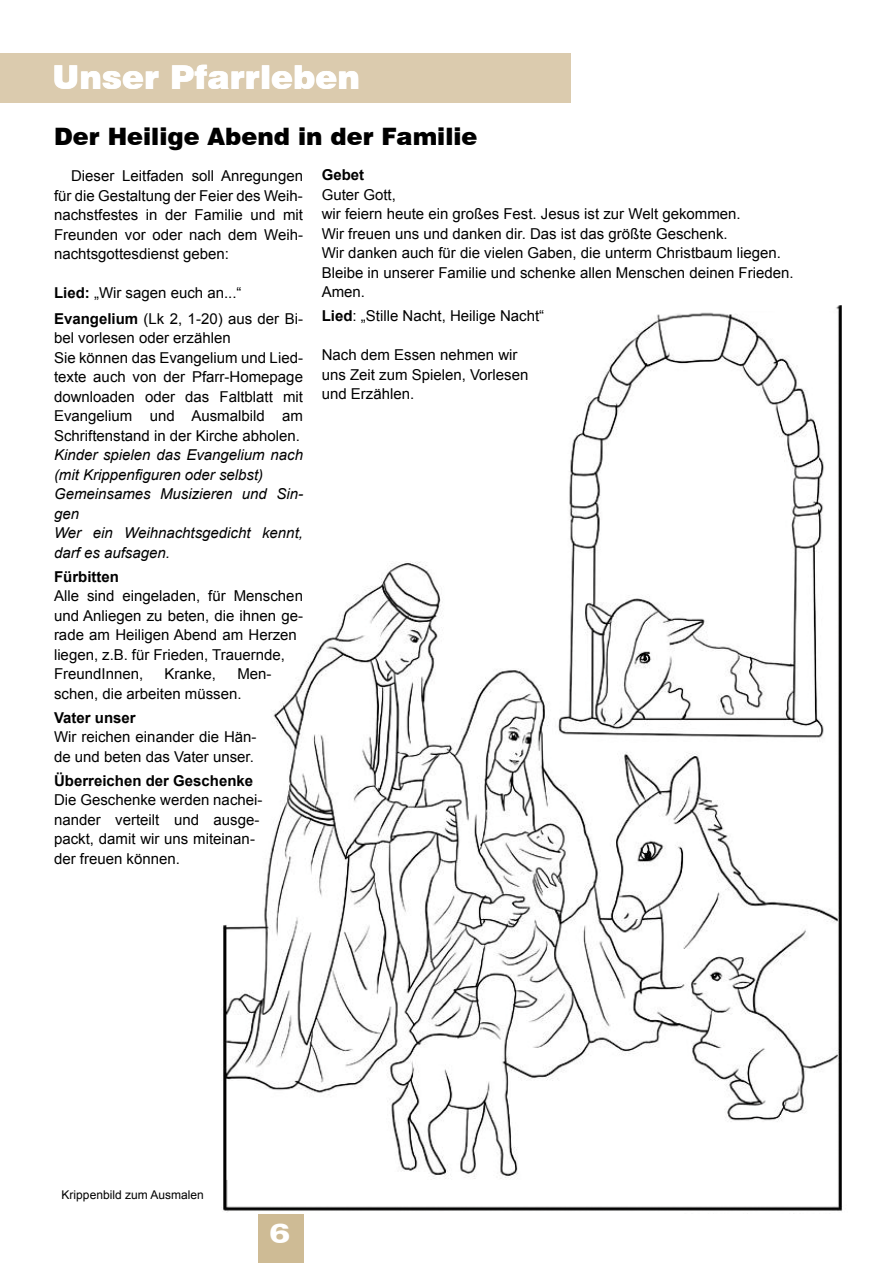
<style>
.page{position:relative;width:893px;height:1263px;background:#fff}
.page>*{position:absolute;margin:0;border:0;box-sizing:border-box;transform-origin:0 0}
.t1{font:900 33px "Swiss 721 BT";color:#fff}
.t2{font:900 expanded 27px "Zurich BT";color:#fff}
.t3{font:900 24px "Swiss 721 BT";color:#000}
.t4{font:15px/19.5px "Arial";color:#000}
.t5{font:italic 15px/19.5px "Arial";color:#000}
.t6{font:700 15px "Arial";color:#000}
.t7{font:12px "Arial";color:#000}
.s1{font-weight:700}
</style>
<div class="page">
<div style="left:258px;top:1209px;width:45px;height:54px;background:#cebb95"></div>
<div style="left:0;top:53px;width:570px;height:50px;background:#dbcbae"></div>
<img style="left:223px;top:305px;width:620px;height:909px">
<h1 class="t1" style="left:53px;top:57px;width:309px">Unser Pfarrleben</h1>
<h3 class="t3" style="left:54px;top:122px;width:425px">Der Heilige Abend in der Familie</h3>
<p class="t4" style="left:54px;top:166px;width:250px;text-align:justify;text-indent:17px">Dieser Leitfaden soll Anregungen für die Gestaltung der Feier des Weih&shy;nachstfestes in der Familie und mit Freunden vor oder nach dem Weih&shy;nachtsgottesdienst geben:</p>
<p class="t4" style="left:54px;top:280px;width:250px;line-height:25.5px"><span class="s1">Lied:</span> „Wir sagen euch an...“<br><span class="s1">Evangelium</span> (Lk 2, 1-20) aus der Bi-</p>
<p class="t4" style="left:54px;top:328px;width:251px">bel vorlesen oder erzählen<br>Sie können das Evangelium und Lied&shy;texte auch von der Pfarr-Homepage downloaden oder das Faltblatt mit Evangelium und Ausmalbild am Schriftenstand in der Kirche abholen.</p>
<p class="t5" style="left:54px;top:445px;width:251px">Kinder spielen das Evangelium nach (mit Krippenfiguren oder selbst)<br>Gemeinsames Musizieren und Sin&shy;gen<br>Wer ein Weihnachtsgedicht kennt, darf es aufsagen.</p>
<p class="t6" style="left:54px;top:566px;width:66px">Fürbitten</p>
<p class="t4" style="left:54px;top:586px;width:250px">Alle sind eingeladen, für Menschen und Anliegen zu beten, die ihnen ge&shy;rade am Heiligen Abend am Herzen liegen, z.B. für Frieden, Trauernde,<br>FreundInnen,</p>
<p class="t4" style="left:54px;top:664px;width:219px;text-indent:183px">Men&shy;schen, die arbeiten müssen.</p>
<p class="t6" style="left:54px;top:707px;width:83px">Vater unser</p>
<p class="t4" style="left:54px;top:727px;width:204px">Wir reichen einander die Hän&shy;de und beten das Vater unser.</p>
<p class="t6" style="left:54px;top:770px;width:201px">Überreichen der Geschenke</p>
<p class="t4" style="left:54px;top:790px;width:210px">Die Geschenke werden nachei&shy;nander verteilt und ausge&shy;packt, damit wir uns miteinan&shy;der freuen können.</p>
<p class="t4" style="left:164px;top:664px;width:53px">Kranke,</p>
<p class="t6" style="left:322px;top:165px;width:44px">Gebet</p>
<p class="t4" style="left:322px;top:185px;width:473px">Guter Gott,<br>wir feiern heute ein großes Fest. Jesus ist zur Welt gekommen.<br>Wir freuen uns und danken dir. Das ist das größte Geschenk.<br>Wir danken auch für die vielen Gaben, die unterm Christbaum liegen.<br>Bleibe in unserer Familie und schenke allen Menschen deinen Frieden.<br>Amen.</p>
<p class="t4" style="left:322px;top:306px;width:224px"><span class="s1">Lied</span>: „Stille Nacht, Heilige Nacht“</p>
<p class="t4" style="left:322px;top:345px;width:208px">Nach dem Essen nehmen wir uns Zeit zum Spielen, Vorlesen und Erzählen.</p>
<p class="t7" style="left:62px;top:1187px;width:144px">Krippenbild zum Ausmalen</p>
<h2 class="t2" style="left:270px;top:1217px;width:22px">6</h2>
</div>
